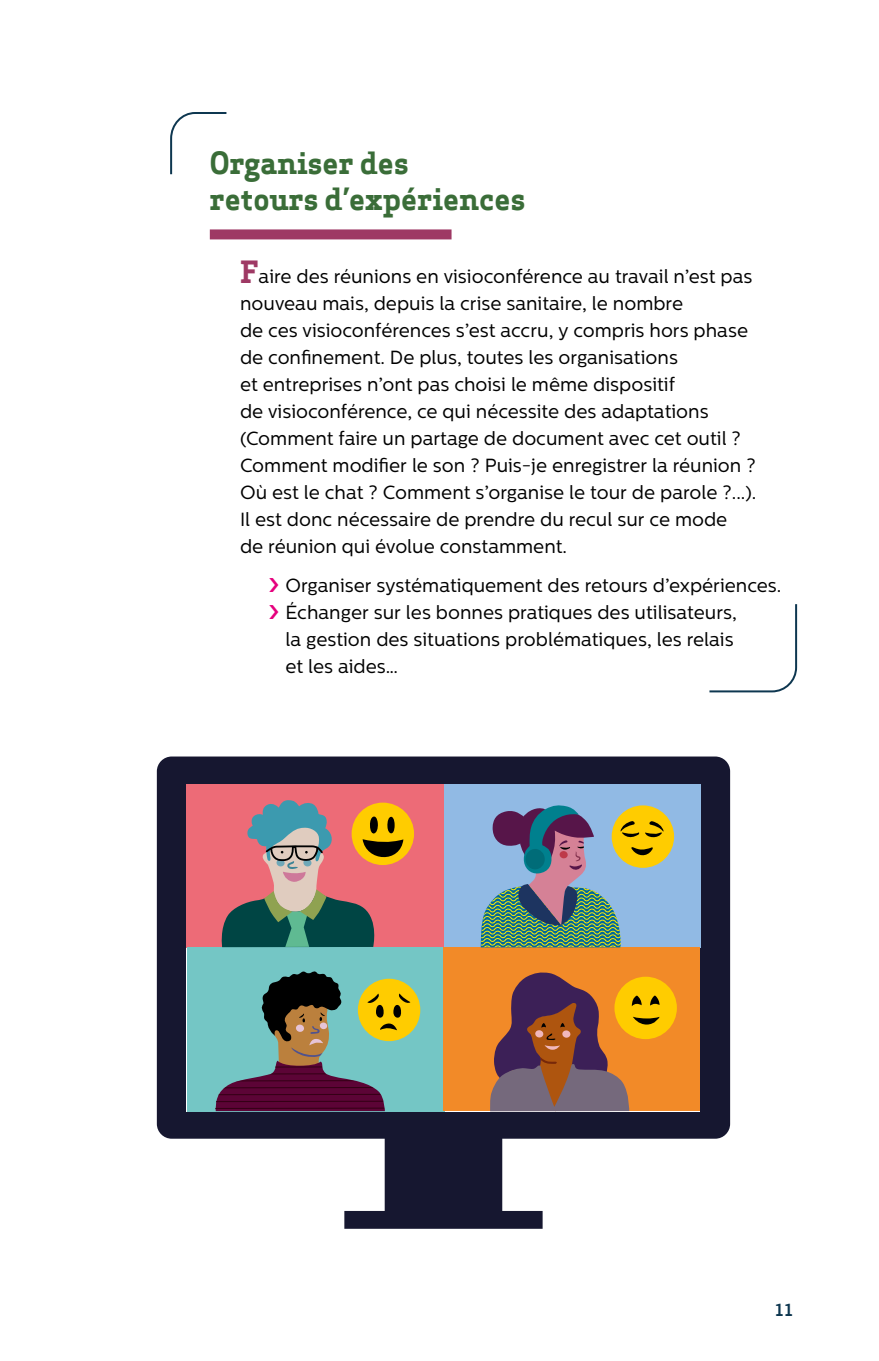
<style>
.page{position:relative;width:879px;height:1361px;background:#fff}
.page>*{position:absolute;margin:0;border:0;box-sizing:border-box;transform-origin:0 0}
.t1{font:700 30px/36px "Apex Serif";color:#3a6d38}
.t2{font:19px/27px "Centrale Sans";color:#000}
.t3{font:700 16px "Apex Serif";color:#0e3750}
.s1{font-family:"Apex Serif";font-weight:700;font-size:30px;color:#9e3964}
.s2{font-family:"Aaux Pro OT";font-weight:900;font-size:20px;color:#e5007d}
</style>
<div class="page">
<svg style="left:709px;top:604px;width:89px;height:89px"></svg>
<div style="left:157px;top:756px;width:573px;height:382px;background:#161730;border-radius:15px"></div>
<svg style="left:344px;top:1138px;width:198px;height:90px"></svg>
<div style="left:187px;top:784px;width:257px;height:163px;background:#ed6b77"></div>
<div style="left:444px;top:784px;width:256px;height:163px;background:#91bae4"></div>
<div style="left:187px;top:947px;width:257px;height:164px;background:#74c6c5"></div>
<div style="left:444px;top:947px;width:256px;height:164px;background:#f28a28"></div>
<div style="left:614px;top:976px;width:63px;height:63px;background:#fc0;border-radius:50%"></div>
<svg style="left:490px;top:972px;width:169px;height:139px"></svg>
<div style="left:535px;top:1030px;width:8px;height:8px;background:#f1b8bc;border-radius:50%"></div>
<div style="left:562px;top:1030px;width:9px;height:8px;background:#f1b8bc;border-radius:50%"></div>
<div style="left:358px;top:978px;width:62px;height:63px;background:#fc0;border-radius:50%"></div>
<svg style="left:215px;top:971px;width:195px;height:140px"></svg>
<div style="left:611px;top:805px;width:63px;height:63px;background:#fc0;border-radius:50%"></div>
<svg style="left:481px;top:805px;width:182px;height:142px"></svg>
<div style="left:559px;top:851px;width:9px;height:7px;background:#be394a;border-radius:50%"></div>
<div style="left:525px;top:849px;width:20px;height:20px;background:#006c78;border-radius:50%"></div>
<div style="left:352px;top:802px;width:62px;height:63px;background:#fc0;border-radius:50%"></div>
<svg style="left:221px;top:800px;width:182px;height:147px"></svg>
<svg style="left:170px;top:112px;width:57px;height:63px"></svg>
<div style="left:210px;top:229px;width:241px;height:10px;background:#9e3964"></div>
<h1 class="t1" style="left:210px;top:144px;width:317px">Organiser des<br>retours d’expériences</h1>
<p class="t2" style="left:240px;top:263px;width:518px"><span class="s1">F</span>aire des réunions en visioconférence au travail n’est pas nouveau mais, depuis la crise sanitaire, le nombre<br>de ces visioconférences s’est accru, y compris hors phase de confinement. De plus, toutes les organisations<br>et entreprises n’ont pas choisi le même dispositif<br>de visioconférence, ce qui nécessite des adaptations (Comment faire un partage de document avec cet outil ?<br>Comment modifier le son ? Puis-je enregistrer la réunion ?<br>Où est le chat ? Comment s’organise le tour de parole ?...).<br>Il est donc nécessaire de prendre du recul sur ce mode<br>de réunion qui évolue constamment.</p>
<p class="t2" style="left:268px;top:571px;width:514px"><span class="s2">&gt;</span> Organiser systématiquement des retours d’expériences.</p>
<p class="t2" style="left:268px;top:598px;width:470px"><span class="s2">&gt;</span> Échanger sur les bonnes pratiques des utilisateurs,</p>
<p class="t2" style="left:285px;top:625px;width:450px">la gestion des situations problématiques, les relais</p>
<p class="t2" style="left:285px;top:652px;width:114px">et les aides…</p>
<p class="t3" style="left:775px;top:1300px;width:21px">11</p>
</div>
